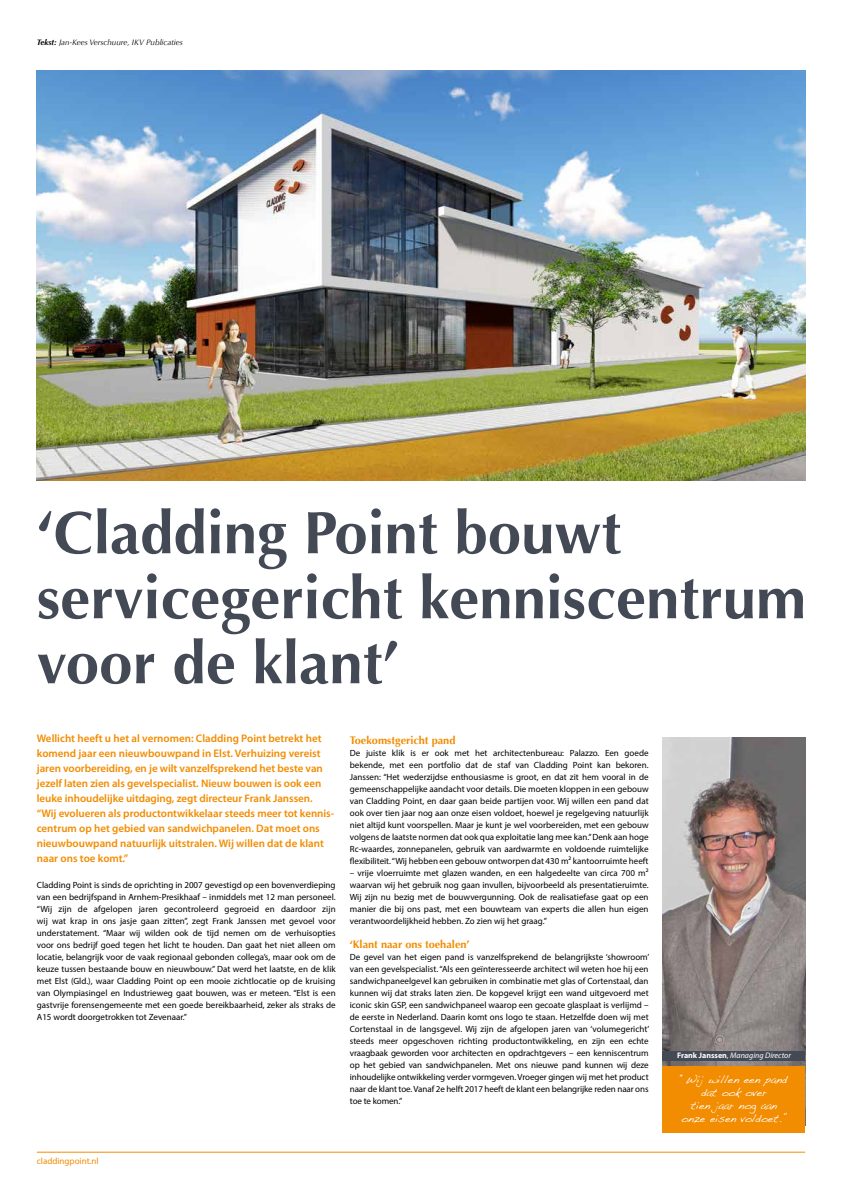
<style>
.page{position:relative;width:842px;height:1191px;background:#fff}
.page>*{position:absolute;margin:0;border:0;box-sizing:border-box;transform-origin:0 0}
.t1{font:700 60px/65px "Optima";color:#444a55}
.t2{font:600 11px/15px "Myriad Pro";letter-spacing:-.005em;color:#f28c00}
.t3{font:11px/13px "Handwriting Dakota";color:#fff;text-align:center}
.t4{font:700 11px "Optima";color:#f28c00}
.t5{font:9px/12px "Myriad Pro";color:#000;text-align:justify}
.t6{font:9px "Myriad Pro";color:#f28c00}
.t7{font:italic 8px "Optima";color:#000}
.t8{font:italic 8px "Myriad Pro";color:#fff}
.s1{font-weight:700}
.s2{font-weight:700;font-style:normal}
.s3{font-style:normal}
</style>
<div class="page">
<img style="left:37px;top:71px;width:768px;height:409px">
<img style="left:663px;top:737px;width:142px;height:329px">
<div style="left:663px;top:1066px;width:142px;height:66px;background:#f28c00"></div>
<div style="left:663px;top:1050px;width:142px;height:10px;background:#444a55"></div>
<hr style="left:37px;top:1151px;width:768px;height:1px;background:#f28c00">
<p class="t7" style="left:37px;top:37px;width:148px"><span class="s1">Tekst:</span> Jan-Kees Verschuure, IKV Publicaties</p>
<h1 class="t1" style="left:37px;top:501px;width:771px">‘Cladding Point bouwt servicegericht kenniscentrum voor de klant’</h1>
<p class="t2" style="left:37px;top:731px;width:299px">Wellicht heeft u het al vernomen: Cladding Point betrekt het komend jaar een nieuwbouwpand in Elst. Verhuizing vereist jaren voorbereiding, en je wilt vanzelfsprekend het beste van jezelf laten zien als gevelspecialist. Nieuw bouwen is ook een leuke inhoudelijke uitdaging, zegt directeur Frank Janssen. “Wij evolueren als productontwikkelaar steeds meer tot kennis&shy;centrum op het gebied van sandwichpanelen. Dat moet ons nieuwbouwpand natuurlijk uitstralen. Wij willen dat de klant naar ons toe komt.”</p>
<p class="t5" style="left:37px;top:879px;width:300px">Cladding Point is sinds de oprichting in 2007 gevestigd op een bovenverdieping van een bedrijfspand in Arnhem-Presikhaaf – inmiddels met 12 man personeel. “Wij zijn de afgelopen jaren gecontroleerd gegroeid en daardoor zijn wij wat krap in ons jasje gaan zitten”, zegt Frank Janssen met gevoel voor understatement. “Maar wij wilden ook de tijd nemen om de verhuisopties voor ons bedrijf goed tegen het licht te houden. Dan gaat het niet alleen om locatie, belangrijk voor de vaak regionaal gebonden collega’s, maar ook om de keuze tussen bestaande bouw en nieuwbouw.” Dat werd het laatste, en de klik met Elst (Gld.), waar Cladding Point op een mooie zichtlocatie op de kruising van Olympiasingel en Industrieweg gaat bouwen, was er meteen. “Elst is een gastvrije forensengemeente met een goede bereikbaarheid, zeker als straks de A15 wordt doorgetrokken tot Zevenaar.”</p>
<p class="t4" style="left:350px;top:734px;width:107px">Toekomstgericht pand</p>
<p class="t5" style="left:350px;top:747px;width:300px">De juiste klik is er ook met het architectenbureau: Palazzo. Een goede bekende, met een portfolio dat de staf van Cladding Point kan bekoren.<br>Janssen: “Het wederzijdse enthousiasme is groot, en dat zit hem vooral in de gemeenschappelijke aandacht voor details. Die moeten kloppen in een gebouw van Cladding Point, en daar gaan beide partijen voor. Wij willen een pand dat ook over tien jaar nog aan onze eisen voldoet, hoewel je regelgeving natuurlijk niet altijd kunt voorspellen. Maar je kunt je wel voorbereiden, met een gebouw volgens de laatste normen dat ook qua exploitatie lang mee kan.” Denk aan hoge Rc-waardes, zonnepanelen, gebruik van aardwarmte en voldoende ruimtelijke flexibiliteit. “Wij hebben een gebouw ontworpen dat 430 m² kantoorruimte heeft</p>
<p class="t5" style="left:350px;top:867px;width:300px">– vrije vloerruimte met glazen wanden, en een halgedeelte van circa 700 m² waarvan wij het gebruik nog gaan invullen, bijvoorbeeld als presentatieruimte.<br>Wij zijn nu bezig met de bouwvergunning. Ook de realisatiefase gaat op een manier die bij ons past, met een bouwteam van experts die allen hun eigen verantwoordelijkheid hebben. Zo zien wij het graag.”</p>
<p class="t4" style="left:350px;top:938px;width:121px">‘Klant naar ons toehalen’</p>
<p class="t5" style="left:350px;top:951px;width:301px">De gevel van het eigen pand is vanzelfsprekend de belangrijkste ‘showroom’ van een gevelspecialist. “Als een geïnteresseerde architect wil weten hoe hij een sandwichpaneelgevel kan gebruiken in combinatie met glas of Cortenstaal, dan kunnen wij dat straks laten zien. De kopgevel krijgt een wand uitgevoerd met iconic skin GSP, een sandwichpaneel waarop een gecoate glasplaat is verlijmd – de eerste in Nederland. Daarin komt ons logo te staan. Hetzelfde doen wij met Cortenstaal in de langsgevel. Wij zijn de afgelopen jaren van ‘volumegericht’ steeds meer opgeschoven richting productontwikkeling, en zijn een echte vraagbaak geworden voor architecten en opdrachtgevers – een kenniscentrum op het gebied van sandwichpanelen. Met ons nieuwe pand kunnen wij deze inhoudelijke ontwikkeling verder vormgeven. Vroeger gingen wij met het product naar de klant toe. Vanaf 2e helft 2017 heeft de klant een belangrijke reden naar ons toe te komen.”</p>
<p class="t6" style="left:37px;top:1155px;width:63px">claddingpoint.nl</p>
<p class="t8" style="left:677px;top:1050px;width:115px"><span class="s2">Frank Janssen</span><span class="s3">,</span> Managing Director</p>
<p class="t3" style="left:680px;top:1072px;width:108px">“Wij willen een pand dat ook over<br>tien jaar nog aan onze eisen voldoet.”</p>
</div>
